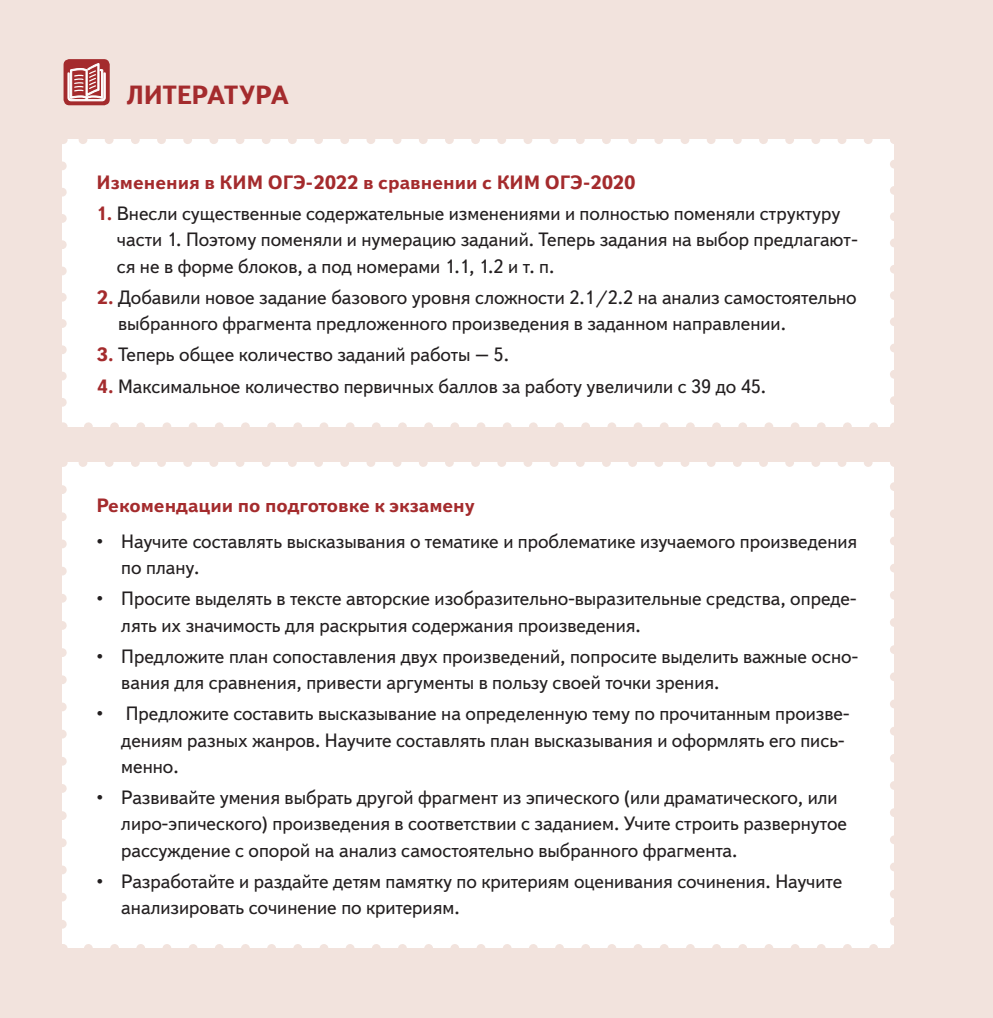
<style>
.page{position:relative;width:993px;height:1018px;background:#fff}
.page>*{position:absolute;margin:0;border:0;box-sizing:border-box;transform-origin:0 0}
.t1{font:700 26.25px "Text Book C";color:#a42b2d}
.t2{font:19.25px/26.2px "Textbook New";color:#231f20}
.t3{font:700 19.25px "Textbook New";color:#a42b2d}
.s1{font-weight:700;color:#a42b2d}
</style>
<div class="page">
<div style="left:0;top:0;width:992px;height:1017px;background:#f2e3dd"></div>
<div style="left:62px;top:140px;width:831px;height:286px;background:#fff"></div>
<svg style="left:62px;top:166px;width:5px;height:241px"></svg>
<svg style="left:88px;top:422px;width:793px;height:5px"></svg>
<svg style="left:890px;top:153px;width:4px;height:247px"></svg>
<svg style="left:75px;top:139px;width:793px;height:5px"></svg>
<div style="left:62px;top:462px;width:831px;height:486px;background:#fff"></div>
<svg style="left:62px;top:489px;width:5px;height:440px"></svg>
<svg style="left:88px;top:944px;width:790px;height:4px"></svg>
<svg style="left:890px;top:476px;width:4px;height:445px"></svg>
<svg style="left:78px;top:462px;width:790px;height:5px"></svg>
<div style="left:63px;top:59px;width:47px;height:46px;background:#a42b2d;border-radius:6px"></div>
<svg style="left:67px;top:63px;width:39px;height:38px"></svg>
<h1 class="t1" style="left:126px;top:79px;width:164px">Литература</h1>
<p class="t3" style="left:96px;top:170px;width:540px">Изменения в КИМ ОГЭ-2022 в сравнении с КИМ ОГЭ-2020</p>
<p class="t2" style="left:117px;top:200px;width:742px;text-indent:-20px"><span class="s1">1.</span> Внесли существенные содержательные изменениями и полностью поменяли структуру части 1. Поэтому поменяли и нумерацию заданий. Теперь задания на выбор предлагают&shy;ся не в форме блоков, а под номерами 1.1, 1.2 и т. п.</p>
<p class="t2" style="left:118px;top:284px;width:740px;text-indent:-22px"><span class="s1">2.</span> Добавили новое задание базового уровня сложности 2.1/2.2 на анализ самостоятельно выбранного фрагмента предложенного произведения в заданном направлении.</p>
<p class="t2" style="left:96px;top:341px;width:414px"><span class="s1">3.</span> Теперь общее количество заданий работы – 5.</p>
<p class="t2" style="left:96px;top:372px;width:671px"><span class="s1">4.</span> Максимальное количество первичных баллов за работу увеличили с 39 до 45.</p>
<p class="t3" style="left:96px;top:493px;width:380px">Рекомендации по подготовке к экзамену</p>
<p class="t2" style="left:121px;top:528px;width:737px;text-indent:-25px">• Научите составлять высказывания о тематике и проблематике изучаемого произведения по плану.</p>
<p class="t2" style="left:121px;top:585px;width:736px;text-indent:-25px">• Просите выделять в тексте авторские изобразительно-выразительные средства, опреде&shy;лять их значимость для раскрытия содержания произведения.</p>
<p class="t2" style="left:121px;top:643px;width:738px;text-indent:-25px">• Предложите план сопоставления двух произведений, попросите выделить важные осно&shy;вания для сравнения, привести аргументы в пользу своей точки зрения.</p>
<p class="t2" style="left:121px;top:700px;width:729px;text-indent:-25px">• Предложите составить высказывание на определенную тему по прочитанным произве&shy;дениям разных жанров. Научите составлять план высказывания и оформлять его пись&shy;менно.</p>
<p class="t2" style="left:121px;top:784px;width:727px;text-indent:-25px">• Развивайте умения выбрать другой фрагмент из эпического (или драматического, или лиро-эпического) произведения в соответствии с заданием. Учите строить развернутое рассуждение с опорой на анализ самостоятельно выбранного фрагмента.</p>
<p class="t2" style="left:121px;top:867px;width:722px;text-indent:-25px">• Разработайте и раздайте детям памятку по критериям оценивания сочинения. Научите анализировать сочинение по критериям.</p>
</div>
